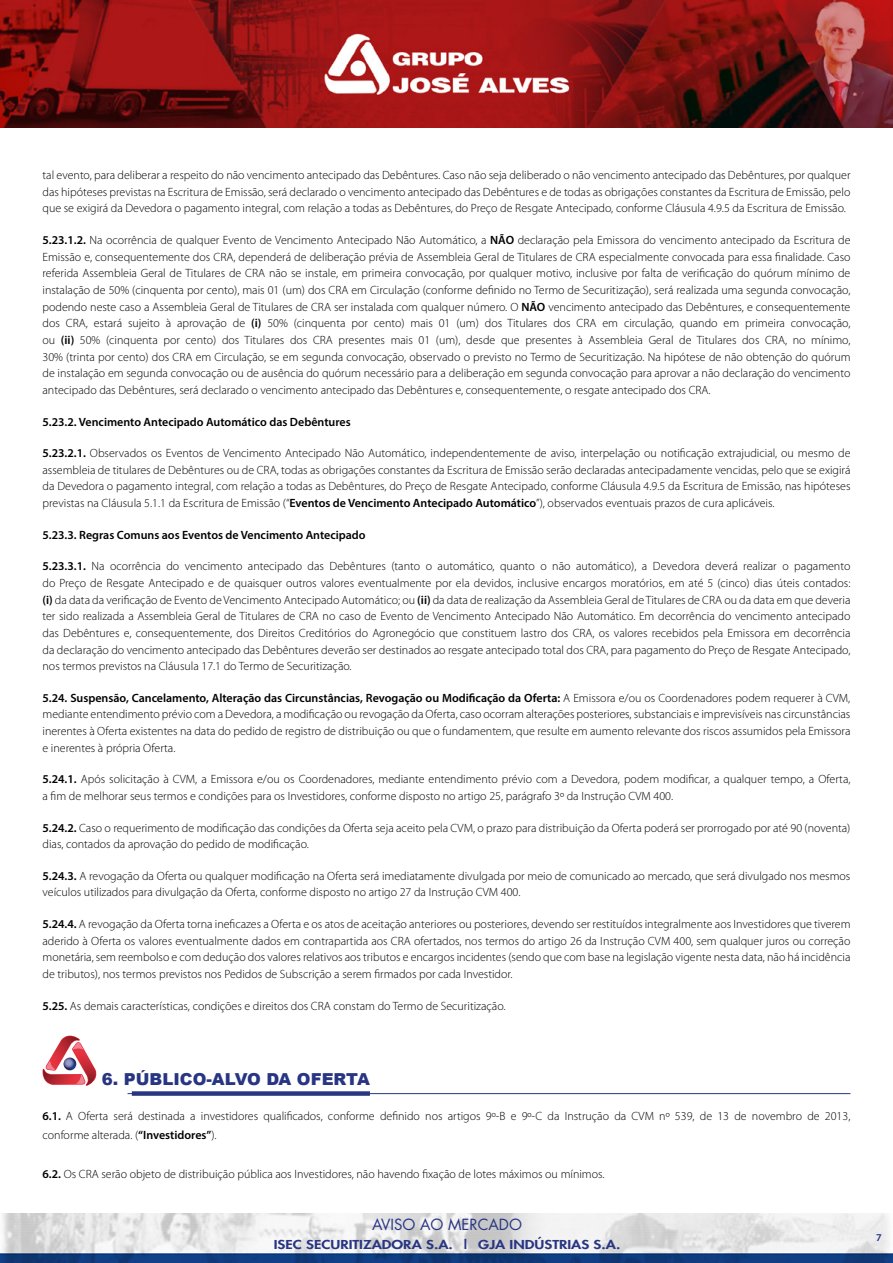
<style>
.page{position:relative;width:893px;height:1263px;background:#fff}
.page>*{position:absolute;margin:0;border:0;box-sizing:border-box;transform-origin:0 0}
.t1{font:900 16.5px "Arial";color:#283583}
.t2{font:15px "Futura";color:#283583}
.t3{font:300 12px/16.6px "Myriad Pro";color:#000;text-align:justify}
.t4{font:600 12px "Myriad Pro";color:#000}
.t5{font:800 12px "Futura";color:#283583;scale:1.25 1}
.t6{font:600 10.5px "Myriad Pro";color:#283583}
.s1{font-weight:600}
</style>
<div class="page">
<img style="left:0;top:1213px;width:893px;height:50px">
<img style="left:0;top:0;width:893px;height:127px">
<div style="left:132px;top:1091px;width:238px;height:5px;background:#283583"></div>
<hr style="left:128px;top:1093px;width:722px;height:1px;background:#283583">
<svg style="left:43px;top:1035px;width:54px;height:51px"></svg>
<p class="t3" style="left:43px;top:167px;width:809px">tal evento, para deliberar a respeito do não vencimento antecipado das Debêntures. Caso não seja deliberado o não vencimento antecipado das Debêntures, por qualquer das hipóteses previstas na Escritura de Emissão, será declarado o vencimento antecipado das Debêntures e de todas as obrigações constantes da Escritura de Emissão, pelo que se exigirá da Devedora o pagamento integral, com relação a todas as Debêntures, do Preço de Resgate Antecipado, conforme Cláusula 4.9.5 da Escritura de Emissão.</p>
<p class="t3" style="left:43px;top:232px;width:809px"><span class="s1">5.23.1.2.</span> Na ocorrência de qualquer Evento de Vencimento Antecipado Não Automático, a <span class="s1">NÃO</span> declaração pela Emissora do vencimento antecipado da Escritura de Emissão e, consequentemente dos CRA, dependerá de deliberação prévia de Assembleia Geral de Titulares de CRA especialmente convocada para essa finalidade. Caso referida Assembleia Geral de Titulares de CRA não se instale, em primeira convocação, por qualquer motivo, inclusive por falta de verificação do quórum mínimo de instalação de 50% (cinquenta por cento), mais 01 (um) dos CRA em Circulação (conforme definido no Termo de Securitização), será realizada uma segunda convocação, podendo neste caso a Assembleia Geral de Titulares de CRA ser instalada com qualquer número. O <span class="s1">NÃO</span> vencimento antecipado das Debêntures, e consequentemente dos CRA, estará sujeito à aprovação de <span class="s1">(i)</span> 50% (cinquenta por cento) mais 01 (um) dos Titulares dos CRA em circulação, quando em primeira convocação, ou <span class="s1">(ii)</span> 50% (cinquenta por cento) dos Titulares dos CRA presentes mais 01 (um), desde que presentes à Assembleia Geral de Titulares dos CRA, no mínimo, 30% (trinta por cento) dos CRA em Circulação, se em segunda convocação, observado o previsto no Termo de Securitização. Na hipótese de não obtenção do quórum de instalação em segunda convocação ou de ausência do quórum necessário para a deliberação em segunda convocação para aprovar a não declaração do vencimento antecipado das Debêntures, será declarado o vencimento antecipado das Debêntures e, consequentemente, o resgate antecipado dos CRA.</p>
<p class="t4" style="left:43px;top:414px;width:310px">5.23.2. Vencimento Antecipado Automático das Debêntures</p>
<p class="t3" style="left:43px;top:445px;width:809px"><span class="s1">5.23.2.1.</span> Observados os Eventos de Vencimento Antecipado Não Automático, independentemente de aviso, interpelação ou notificação extrajudicial, ou mesmo de assembleia de titulares de Debêntures ou de CRA, todas as obrigações constantes da Escritura de Emissão serão declaradas antecipadamente vencidas, pelo que se exigirá da Devedora o pagamento integral, com relação a todas as Debêntures, do Preço de Resgate Antecipado, conforme Cláusula 4.9.5 da Escritura de Emissão, nas hipóteses previstas na Cláusula 5.1.1 da Escritura de Emissão (“<span class="s1">Eventos de Vencimento Antecipado Automático</span>”), observados eventuais prazos de cura aplicáveis.</p>
<p class="t4" style="left:43px;top:527px;width:325px">5.23.3. Regras Comuns aos Eventos de Vencimento Antecipado</p>
<p class="t3" style="left:43px;top:558px;width:809px"><span class="s1">5.23.3.1.</span> Na ocorrência do vencimento antecipado das Debêntures (tanto o automático, quanto o não automático), a Devedora deverá realizar o pagamento do Preço de Resgate Antecipado e de quaisquer outros valores eventualmente por ela devidos, inclusive encargos moratórios, em até 5 (cinco) dias úteis contados: <span class="s1">(i)</span> da data da verificação de Evento de Vencimento Antecipado Automático; ou <span class="s1">(ii)</span> da data de realização da Assembleia Geral de Titulares de CRA ou da data em que deveria ter sido realizada a Assembleia Geral de Titulares de CRA no caso de Evento de Vencimento Antecipado Não Automático. Em decorrência do vencimento antecipado das Debêntures e, consequentemente, dos Direitos Creditórios do Agronegócio que constituem lastro dos CRA, os valores recebidos pela Emissora em decorrência da declaração do vencimento antecipado das Debêntures deverão ser destinados ao resgate antecipado total dos CRA, para pagamento do Preço de Resgate Antecipado, nos termos previstos na Cláusula 17.1 do Termo de Securitização.</p>
<p class="t3" style="left:43px;top:690px;width:809px"><span class="s1">5.24. Suspensão, Cancelamento, Alteração das Circunstâncias, Revogação ou Modificação da Oferta:</span> A Emissora e/ou os Coordenadores podem requerer à CVM, mediante entendimento prévio com a Devedora, a modificação ou revogação da Oferta, caso ocorram alterações posteriores, substanciais e imprevisíveis nas circunstâncias inerentes à Oferta existentes na data do pedido de registro de distribuição ou que o fundamentem, que resulte em aumento relevante dos riscos assumidos pela Emissora e inerentes à própria Oferta.</p>
<p class="t3" style="left:43px;top:771px;width:809px"><span class="s1">5.24.1.</span> Após solicitação à CVM, a Emissora e/ou os Coordenadores, mediante entendimento prévio com a Devedora, podem modificar, a qualquer tempo, a Oferta, a fim de melhorar seus termos e condições para os Investidores, conforme disposto no artigo 25, parágrafo 3º da Instrução CVM 400.</p>
<p class="t3" style="left:43px;top:819px;width:809px"><span class="s1">5.24.2.</span> Caso o requerimento de modificação das condições da Oferta seja aceito pela CVM, o prazo para distribuição da Oferta poderá ser prorrogado por até 90 (noventa) dias, contados da aprovação do pedido de modificação.</p>
<p class="t3" style="left:43px;top:868px;width:809px"><span class="s1">5.24.3.</span> A revogação da Oferta ou qualquer modificação na Oferta será imediatamente divulgada por meio de comunicado ao mercado, que será divulgado nos mesmos veículos utilizados para divulgação da Oferta, conforme disposto no artigo 27 da Instrução CVM 400.</p>
<p class="t3" style="left:43px;top:916px;width:809px"><span class="s1">5.24.4.</span> A revogação da Oferta torna ineficazes a Oferta e os atos de aceitação anteriores ou posteriores, devendo ser restituídos integralmente aos Investidores que tiverem aderido à Oferta os valores eventualmente dados em contrapartida aos CRA ofertados, nos termos do artigo 26 da Instrução CVM 400, sem qualquer juros ou correção monetária, sem reembolso e com dedução dos valores relativos aos tributos e encargos incidentes (sendo que com base na legislação vigente nesta data, não há incidência de tributos), nos termos previstos nos Pedidos de Subscrição a serem firmados por cada Investidor.</p>
<p class="t3" style="left:43px;top:997px;width:465px"><span class="s1">5.25.</span> As demais características, condições e direitos dos CRA constam do Termo de Securitização.</p>
<h1 class="t1" style="left:102px;top:1067px;width:269px">6. PÚBLICO-ALVO DA OFERTA</h1>
<p class="t3" style="left:43px;top:1107px;width:809px;line-height:18.1px"><span class="s1">6.1.</span> A Oferta será destinada a investidores qualificados, conforme definido nos artigos 9º-B e 9º-C da Instrução da CVM nº 539, de 13 de novembro de 2013, conforme alterada. (<span class="s1">“Investidores”</span>).</p>
<p class="t3" style="left:43px;top:1166px;width:564px"><span class="s1">6.2.</span> Os CRA serão objeto de distribuição pública aos Investidores, não havendo fixação de lotes máximos ou mínimos.</p>
<p class="t2" style="left:372px;top:1214px;width:151px">AVISO AO MERCADO</p>
<p class="t5" style="left:274px;top:1236px;width:279px">ISEC SECURITIZADORA S.A. | GJA INDÚSTRIAS S.A.</p>
<p class="t6" style="left:876px;top:1230px;width:7px">7</p>
</div>
